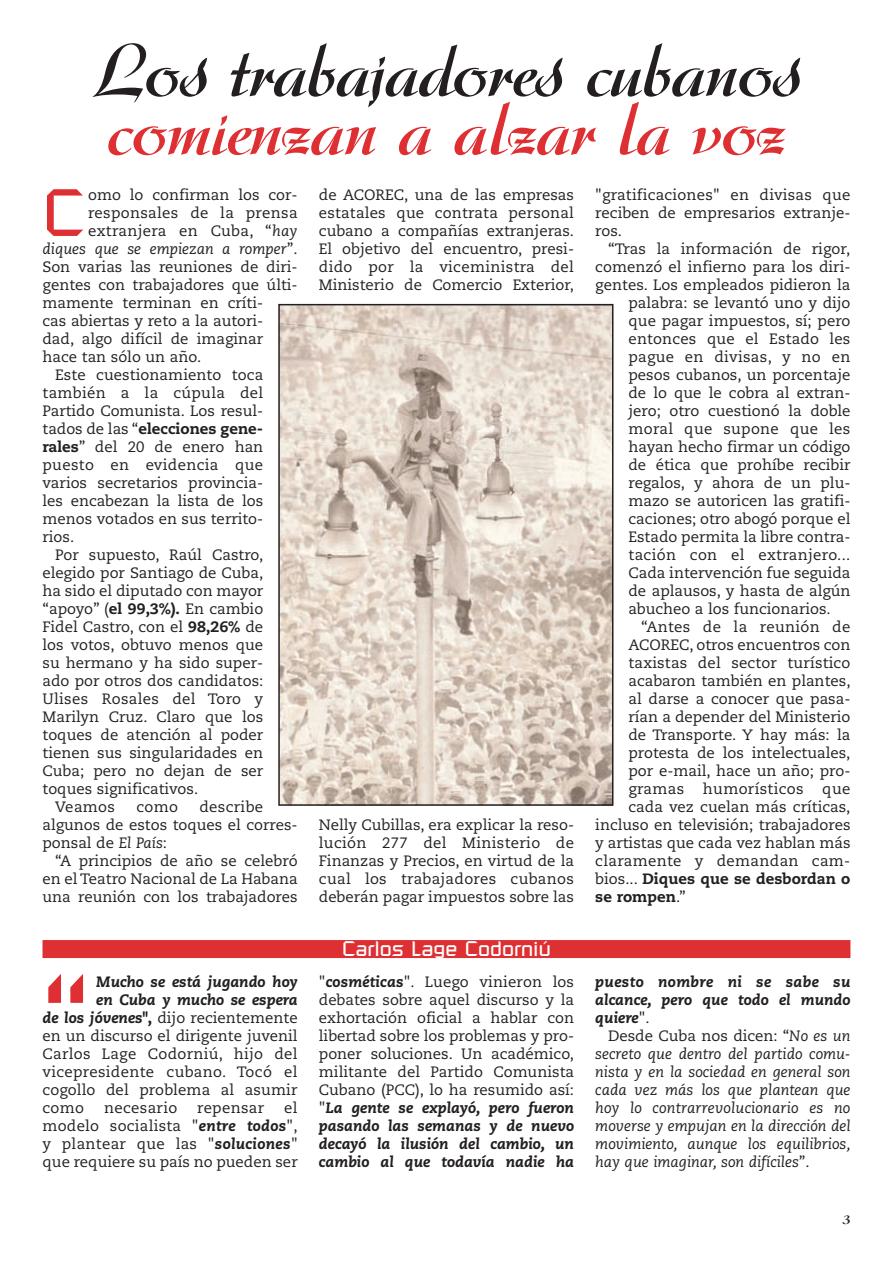
<style>
.page{position:relative;width:893px;height:1263px;background:#fff}
.page>*{position:absolute;margin:0;border:0;box-sizing:border-box;transform-origin:0 0}
.t1{font:132px "Russell Square";color:#de2f32}
.t2{font:500 73.5px "Arkona";color:#231f20}
.t3{font:500 73.5px "Arkona";color:#de2f32}
.t4{font:66px "Russell Square";color:#de2f32}
.t5{font:21px "Russell Square";color:#fff}
.t6{font:15px/18px "Caecilia";color:#231f20;text-align:justify}
.t7{font:15px "Caecilia";letter-spacing:.02em;color:#231f20}
.t8{font:italic 15px/18px "Caecilia";color:#231f20;text-align:justify}
.t9{font:italic 800 15px/18px "Caecilia";color:#231f20;text-align:justify}
.t10{font:800 15px "Caecilia";color:#231f20}
.t11{font:500 15px "Arkona";color:#231f20}
.s1{font-style:italic}
.s2{font-style:normal}
.s3{font-weight:400}
.s4{font-weight:800}
.s5{font-weight:800;font-style:italic}
.s6{font-weight:400;font-style:normal}
</style>
<div class="page">
<div style="left:43px;top:940px;width:807px;height:18px;background:#de2f32"></div>
<img style="left:281px;top:307px;width:329px;height:496px">
<div style="left:278px;top:304px;width:335px;height:502px;border:2px solid #231f20"></div>
<h2 class="t2" style="left:91px;top:43px;width:712px">Los trabajadores cubanos</h2>
<h2 class="t3" style="left:107px;top:102px;width:680px">comienzan a alzar la voz</h2>
<h3 class="t4" style="left:43px;top:189px;width:43px">C</h3>
<p class="t6" style="left:88px;top:187px;width:211px">omo lo confirman los cor-</p>
<p class="t7" style="left:88px;top:206px;width:211px">responsales de la prensa</p>
<p class="t7" style="left:88px;top:224px;width:211px">extranjera en Cuba, “<span class="s1">hay</span></p>
<p class="t8" style="left:43px;top:241px;width:257px">diques que se empiezan a romper<span class="s2">”.</span></p>
<p class="t6" style="left:43px;top:259px;width:257px">Son varias las reuniones de diri-</p>
<p class="t6" style="left:43px;top:277px;width:257px">gentes con trabajadores que últi-</p>
<p class="t6" style="left:43px;top:295px;width:222px">mamente terminan en críti-</p>
<p class="t6" style="left:43px;top:313px;width:222px">cas abiertas y reto a la autori-</p>
<p class="t6" style="left:43px;top:331px;width:222px">dad, algo difícil de imaginar</p>
<p class="t6" style="left:43px;top:349px;width:160px">hace tan sólo un año.</p>
<p class="t6" style="left:55px;top:367px;width:209px">Este cuestionamiento toca</p>
<p class="t7" style="left:43px;top:386px;width:222px">también a la cúpula del</p>
<p class="t6" style="left:43px;top:403px;width:222px">Partido Comunista. Los resul-</p>
<p class="t10" style="left:43px;top:422px;width:222px"><span class="s3">tados de las “</span>elecciones gene-</p>
<p class="t6" style="left:43px;top:439px;width:222px"><span class="s4">rales</span>” del 20 de enero han</p>
<p class="t7" style="left:43px;top:458px;width:222px">puesto en evidencia que</p>
<p class="t6" style="left:43px;top:475px;width:222px">varios secretarios provincia-</p>
<p class="t6" style="left:43px;top:493px;width:222px">les encabezan la lista de los</p>
<p class="t6" style="left:43px;top:511px;width:222px">menos votados en sus territo-</p>
<p class="t6" style="left:43px;top:529px;width:33px">rios.</p>
<p class="t6" style="left:55px;top:547px;width:209px">Por supuesto, Raúl Castro,</p>
<p class="t6" style="left:43px;top:565px;width:222px">elegido por Santiago de Cuba,</p>
<p class="t6" style="left:43px;top:583px;width:222px">ha sido el diputado con mayor</p>
<p class="t6" style="left:43px;top:601px;width:222px">“apoyo” (<span class="s4">el 99,3%).</span> En cambio</p>
<p class="t6" style="left:43px;top:619px;width:222px">Fidel Castro, con el <span class="s4">98,26%</span> de</p>
<p class="t6" style="left:43px;top:637px;width:222px">los votos, obtuvo menos que</p>
<p class="t6" style="left:43px;top:655px;width:222px">su hermano y ha sido super-</p>
<p class="t6" style="left:43px;top:673px;width:222px">ado por otros dos candidatos:</p>
<p class="t7" style="left:43px;top:692px;width:222px">Ulises Rosales del Toro y</p>
<p class="t6" style="left:43px;top:709px;width:222px">Marilyn Cruz. Claro que los</p>
<p class="t6" style="left:43px;top:727px;width:222px">toques de atención al poder</p>
<p class="t6" style="left:43px;top:745px;width:222px">tienen sus singularidades en</p>
<p class="t6" style="left:43px;top:763px;width:222px">Cuba; pero no dejan de ser</p>
<p class="t6" style="left:43px;top:781px;width:157px">toques significativos.</p>
<p class="t6" style="left:55px;top:799px;width:61px">Veamos</p>
<p class="t6" style="left:136px;top:799px;width:43px">como</p>
<p class="t6" style="left:43px;top:799px;width:257px;text-align:left;text-indent:157px">describe algunos de estos toques el corres&shy;ponsal de <span class="s1">El País</span>:</p>
<p class="t6" style="left:43px;top:853px;width:257px;text-indent:13px">“A principios de año se celebró en el Teatro Nacional de La Habana una reunión con los trabajadores</p>
<h1 class="t1" style="left:43px;top:975px;width:53px">“</h1>
<p class="t9" style="left:96px;top:974px;width:203px">Mucho se está jugando hoy</p>
<p class="t9" style="left:96px;top:992px;width:203px">en Cuba y mucho se espera</p>
<p class="t6" style="left:43px;top:1010px;width:257px"><span class="s5">de los jóvenes</span><span class="s4">",</span> dijo recientemente</p>
<p class="t6" style="left:43px;top:1028px;width:257px">en un discurso el dirigente juvenil</p>
<p class="t7" style="left:43px;top:1047px;width:257px">Carlos Lage Codorniú, hijo del</p>
<p class="t7" style="left:43px;top:1065px;width:257px">vicepresidente cubano. Tocó el</p>
<p class="t6" style="left:43px;top:1082px;width:256px">cogollo del problema al asumir</p>
<p class="t6" style="left:43px;top:1100px;width:43px">como</p>
<p class="t7" style="left:104px;top:1101px;width:75px">necesario</p>
<p class="t7" style="left:197px;top:1101px;width:68px">repensar</p>
<p class="t6" style="left:43px;top:1100px;width:257px;text-indent:242px">el modelo socialista "<span class="s5">entre todos</span>", y plantear que las "<span class="s5">soluciones</span>" que requiere su país no pueden ser</p>
<p class="t6" style="left:319px;top:187px;width:257px">de ACOREC, una de las empresas estatales que contrata personal cubano a compañías extranjeras.<br>El objetivo del encuentro, presi&shy;dido por la viceministra del Ministerio de Comercio Exterior,</p>
<p class="t6" style="left:319px;top:817px;width:257px">Nelly Cubillas, era explicar la reso&shy;lución 277 del Ministerio de Finanzas y Precios, en virtud de la cual los trabajadores cubanos deberán pagar impuestos sobre las</p>
<h3 class="t5" style="left:342px;top:941px;width:210px">Carlos Lage Codorniú</h3>
<p class="t6" style="left:595px;top:187px;width:257px">"gratificaciones" en divisas que reciben de empresarios extranje&shy;ros.</p>
<p class="t6" style="left:608px;top:241px;width:244px">“Tras la información de rigor,</p>
<p class="t6" style="left:595px;top:259px;width:257px">comenzó el infierno para los diri-</p>
<p class="t6" style="left:595px;top:277px;width:257px">gentes. Los empleados pidieron la</p>
<p class="t6" style="left:628px;top:295px;width:223px">palabra: se levantó uno y dijo</p>
<p class="t6" style="left:628px;top:313px;width:223px">que pagar impuestos, sí; pero</p>
<p class="t6" style="left:628px;top:331px;width:223px">entonces que el Estado les</p>
<p class="t7" style="left:628px;top:350px;width:223px">pague en divisas, y no en</p>
<p class="t6" style="left:628px;top:367px;width:223px">pesos cubanos, un porcentaje</p>
<p class="t6" style="left:628px;top:385px;width:224px">de lo que le cobra al extran-</p>
<p class="t6" style="left:628px;top:403px;width:224px">jero; otro cuestionó la doble</p>
<p class="t7" style="left:628px;top:422px;width:223px">moral que supone que les</p>
<p class="t6" style="left:628px;top:439px;width:223px">hayan hecho firmar un código</p>
<p class="t6" style="left:628px;top:457px;width:224px">de ética que prohíbe recibir</p>
<p class="t6" style="left:628px;top:475px;width:223px">regalos, y ahora de un plu-</p>
<p class="t6" style="left:628px;top:493px;width:223px">mazo se autoricen las gratifi-</p>
<p class="t6" style="left:628px;top:511px;width:224px">caciones; otro abogó porque el</p>
<p class="t6" style="left:628px;top:529px;width:223px">Estado permita la libre contra-</p>
<p class="t7" style="left:628px;top:548px;width:223px">tación con el extranjero...</p>
<p class="t6" style="left:628px;top:565px;width:223px">Cada intervención fue seguida</p>
<p class="t6" style="left:628px;top:583px;width:223px">de aplausos, y hasta de algún</p>
<p class="t6" style="left:628px;top:601px;width:204px">abucheo a los funcionarios.</p>
<p class="t7" style="left:641px;top:620px;width:211px">“Antes de la reunión de</p>
<p class="t6" style="left:628px;top:637px;width:223px">ACOREC, otros encuentros con</p>
<p class="t6" style="left:628px;top:655px;width:223px">taxistas del sector turístico</p>
<p class="t6" style="left:628px;top:673px;width:223px">acabaron también en plantes,</p>
<p class="t6" style="left:628px;top:691px;width:223px">al darse a conocer que pasa-</p>
<p class="t6" style="left:628px;top:709px;width:223px">rían a depender del Ministerio</p>
<p class="t6" style="left:628px;top:727px;width:223px">de Transporte. Y hay más: la</p>
<p class="t6" style="left:628px;top:745px;width:223px">protesta de los intelectuales,</p>
<p class="t6" style="left:628px;top:763px;width:223px">por e-mail, hace un año; pro-</p>
<p class="t7" style="left:628px;top:782px;width:223px">gramas humorísticos que</p>
<p class="t6" style="left:628px;top:799px;width:223px">cada vez cuelan más críticas,</p>
<p class="t6" style="left:595px;top:817px;width:257px">incluso en televisión; trabajadores</p>
<p class="t6" style="left:595px;top:835px;width:257px">y artistas que cada vez hablan más</p>
<p class="t7" style="left:595px;top:854px;width:257px">claramente y demandan cam-</p>
<p class="t10" style="left:595px;top:872px;width:257px"><span class="s3">bios...</span> Diques que se desbordan o</p>
<p class="t10" style="left:595px;top:890px;width:92px">se rompen<span class="s3">.”</span></p>
<p class="t6" style="left:319px;top:974px;width:257px">"<span class="s5">cosméticas</span>". Luego vinieron los debates sobre aquel discurso y la exhortación oficial a hablar con libertad sobre los problemas y pro&shy;poner soluciones. Un académico, militante del Partido Comunista Cubano (PCC), lo ha resumido así: "<span class="s5">La gente se explayó, pero fueron pasando las semanas y de nuevo decayó la ilusión del cambio, un cambio al que todavía nadie ha</span></p>
<p class="t9" style="left:595px;top:974px;width:257px">puesto nombre ni se sabe su alcance, pero que todo el mundo quiere<span class="s6">".</span></p>
<p class="t8" style="left:595px;top:1028px;width:257px;text-indent:13px"><span class="s2">Desde Cuba nos dicen: “</span>No es un secreto que dentro del partido comu&shy;nista y en la sociedad en general son cada vez más los que plantean que hoy lo contrarrevolucionario es no moverse y empujan en la dirección del movimiento, aunque los equilibrios, hay que imaginar, son difíciles<span class="s2">”.</span></p>
<p class="t11" style="left:843px;top:1213px;width:9px">3</p>
</div>
